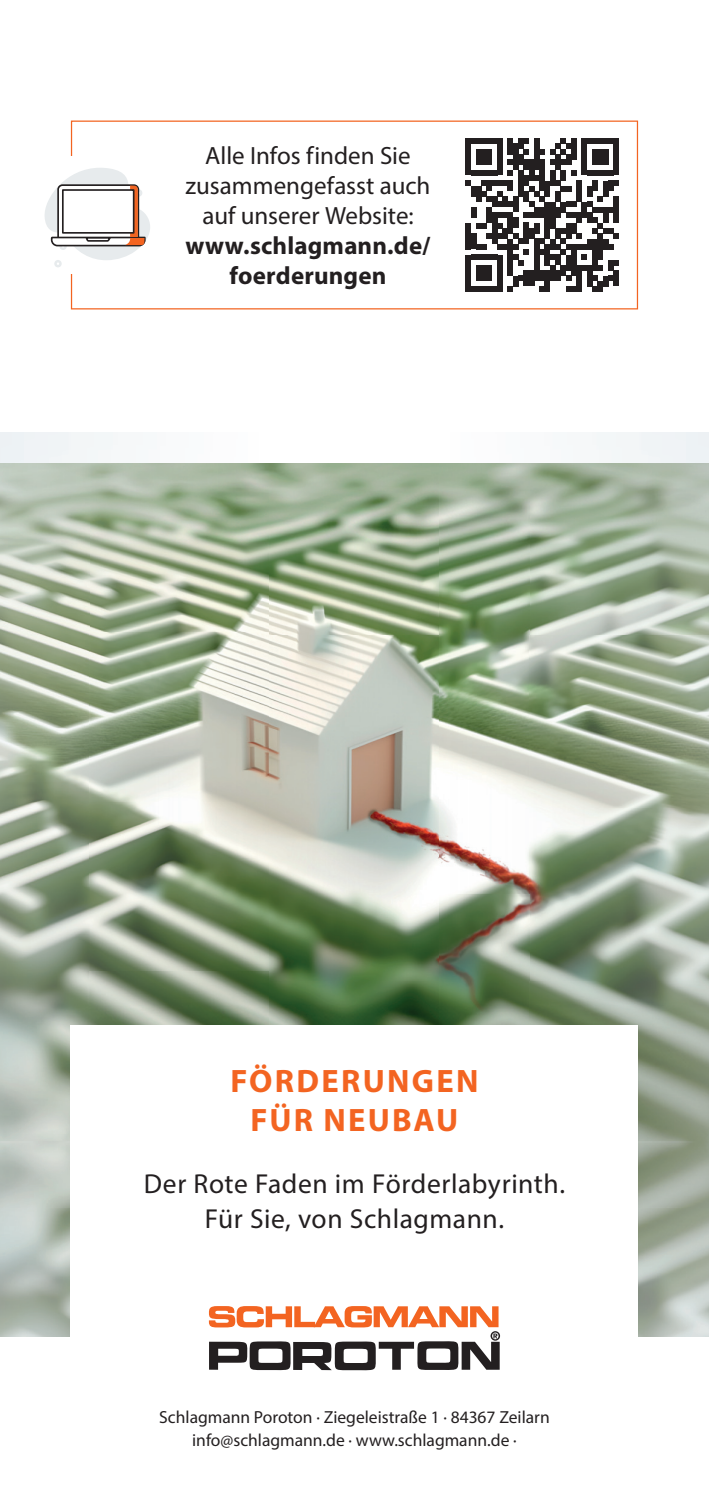
<style>
.page{position:relative;width:709px;height:1489px;background:#fff}
.page>*{position:absolute;margin:0;border:0;box-sizing:border-box;transform-origin:0 0}
.t1{font:700 32.5px/39px "Myriad Pro";letter-spacing:.07em;color:#f36421;text-align:center}
.t2{font:27.5px/35px "Myriad Pro";letter-spacing:.02em;color:#231f20;text-align:center}
.t3{font:25px/30px "Myriad Pro";color:#231f20;text-align:center}
.t4{font:700 25px/30px "Myriad Pro";letter-spacing:.005em;color:#231f20;text-align:center}
.t5{font:17.5px/22.5px "Myriad Pro";color:#231f20;text-align:center}
</style>
<div class="page">
<img style="left:269px;top:463px;width:171px;height:562px">
<svg style="left:71px;top:120px;width:567px;height:189px"></svg>
<img style="left:90px;top:463px;width:179px;height:562px">
<img style="left:0;top:463px;width:90px;height:604px">
<img style="left:0;top:1067px;width:70px;height:269px">
<img style="left:440px;top:432px;width:269px;height:904px">
<div style="left:39px;top:156px;width:118px;height:118px;background:#fff"></div>
<svg style="left:45px;top:168px;width:105px;height:99px"></svg>
<div style="left:457px;top:133px;width:168px;height:165px;background:#fff"></div>
<div style="left:465px;top:254px;width:6px;height:37px;background:#231f20"></div>
<div style="left:476px;top:265px;width:5px;height:16px;background:#231f20"></div>
<div style="left:481px;top:265px;width:5px;height:16px;background:#231f20"></div>
<div style="left:487px;top:265px;width:5px;height:16px;background:#231f20"></div>
<svg style="left:471px;top:286px;width:26px;height:5px"></svg>
<div style="left:497px;top:254px;width:5px;height:37px;background:#231f20"></div>
<div style="left:508px;top:239px;width:5px;height:37px;background:#231f20"></div>
<svg style="left:508px;top:276px;width:15px;height:15px"></svg>
<div style="left:523px;top:270px;width:6px;height:16px;background:#231f20"></div>
<div style="left:529px;top:270px;width:5px;height:16px;background:#231f20"></div>
<div style="left:534px;top:239px;width:5px;height:42px;background:#231f20"></div>
<div style="left:539px;top:270px;width:6px;height:11px;background:#231f20"></div>
<svg style="left:539px;top:286px;width:6px;height:5px"></svg>
<div style="left:545px;top:270px;width:5px;height:21px;background:#231f20"></div>
<div style="left:550px;top:265px;width:5px;height:16px;background:#231f20"></div>
<div style="left:555px;top:270px;width:5px;height:11px;background:#231f20"></div>
<div style="left:560px;top:265px;width:6px;height:11px;background:#231f20"></div>
<div style="left:571px;top:244px;width:5px;height:32px;background:#231f20"></div>
<svg style="left:566px;top:276px;width:10px;height:15px"></svg>
<div style="left:576px;top:265px;width:6px;height:26px;background:#231f20"></div>
<div style="left:587px;top:265px;width:5px;height:21px;background:#231f20"></div>
<svg style="left:592px;top:276px;width:5px;height:15px"></svg>
<div style="left:597px;top:281px;width:6px;height:10px;background:#231f20"></div>
<div style="left:603px;top:276px;width:5px;height:10px;background:#231f20"></div>
<svg style="left:608px;top:276px;width:5px;height:5px"></svg>
<svg style="left:465px;top:138px;width:153px;height:132px"></svg>
<div style="left:613px;top:270px;width:5px;height:16px;background:#231f20"></div>
<div style="left:77px;top:200px;width:40px;height:27px;background:#fff"></div>
<div style="left:71px;top:1025px;width:567px;height:463px;background:#fff"></div>
<svg style="left:209px;top:1306px;width:291px;height:63px"></svg>
<h3 class="t3" style="left:185px;top:140px;width:246px">Alle Infos finden Sie zusammengefasst auch auf unserer Website:</h3>
<h3 class="t4" style="left:185px;top:230px;width:246px">www.schlagmann.de/ foerderungen</h3>
<h1 class="t1" style="left:230px;top:1060px;width:250px">FÖRDERUNGEN<br>FÜR NEUBAU</h1>
<h2 class="t2" style="left:144px;top:1166px;width:423px">Der Rote Faden im Förderlabyrinth.<br>Für Sie, von Schlagmann.</h2>
<p class="t5" style="left:159px;top:1405px;width:392px">Schlagmann Poroton · Ziegeleistraße 1 · 84367 Zeilarn info@schlagmann.de · www.schlagmann.de ·</p>
</div>
